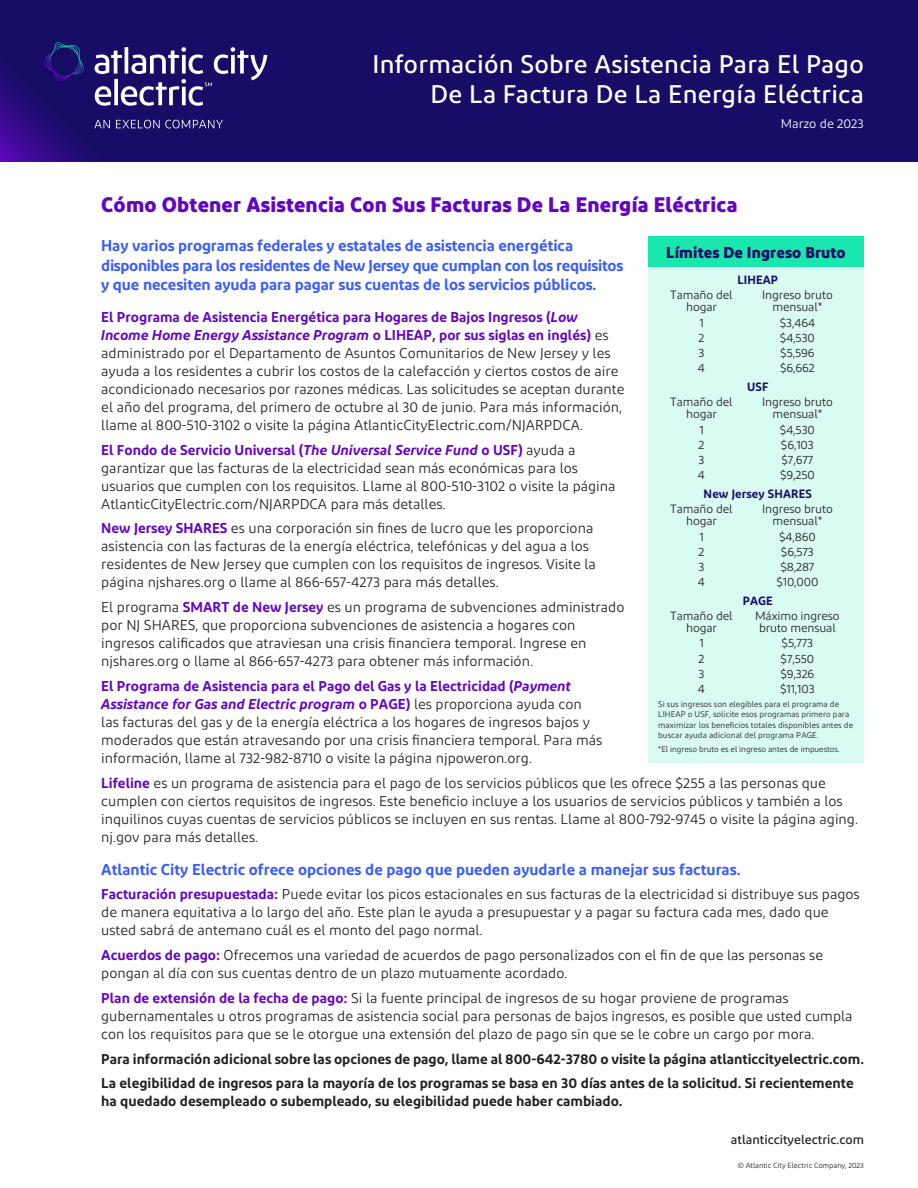
<style>
.page{position:relative;width:918px;height:1188px;background:#fff}
.page>*{position:absolute;margin:0;border:0;box-sizing:border-box;transform-origin:0 0}
.ParaStyle02-Leading{font:500 25.5px/30px "Diodrum";letter-spacing:.01em;color:#fff;text-align:right}
.SUBHEAD_1_new{font:700 21px "Diodrum";letter-spacing:.01em;color:#6406c1}
.SUBHEAD_Spanish_new{font:600 15.75px/19.5px "Diodrum";letter-spacing:-.005em;color:#3a5cff}
.SUBHEAD_new{font:600 15.75px "Diodrum";color:#3a5cff}
.Subhead_2{font:700 15.75px "Diodrum";letter-spacing:.01em;color:#170d67}
.t1{font:14.25px/18px "Diodrum";color:#231f20}
.t2{font:600 14.25px/18px "Diodrum";color:#231f20}
.FOOTER_STYLE{font:500 12.75px "Diodrum";color:#231f20}
.FOOTER_STYLE-2{font:12.75px "Diodrum";color:#fff}
.t3{font:12px "Diodrum";letter-spacing:-.01em;color:#231f20}
.t4{font:600 12px "Diodrum";letter-spacing:.01em;color:#170d67}
.t5{font:8.25px/10.5px "Diodrum";color:#231f20}
.ParaStyle01-Leading{font:7.5px "Diodrum";letter-spacing:-.005em;color:#231f20}
.s1{font-weight:600;color:#6406c1}
.s2{font-weight:600;font-style:italic;color:#6406c1}
</style>
<div class="page">
<div style="left:0;top:0;width:918px;height:162px;background:#170d67"></div>
<svg style="left:94px;top:47px;width:173px;height:81px"></svg>
<svg style="left:44px;top:42px;width:40px;height:39px"></svg>
<div style="left:648px;top:237px;width:216px;height:526px;background:#d9fbf1"></div>
<div style="left:648px;top:236px;width:216px;height:31px;background:#1ae7ae"></div>
<p class="ParaStyle02-Leading" style="left:373px;top:49px;width:493px">Información Sobre Asistencia Para El Pago<br>De La Factura De La Energía Eléctrica</p>
<p class="FOOTER_STYLE-2" style="left:781px;top:116px;width:85px">Marzo de 2023</p>
<p class="SUBHEAD_1_new" style="left:101px;top:190px;width:638px">Cómo Obtener Asistencia Con Sus Facturas De La Energía Eléctrica</p>
<p class="SUBHEAD_Spanish_new" style="left:101px;top:236px;width:524px">Hay varios programas federales y estatales de asistencia energética disponibles para los residentes de New Jersey que cumplan con los requisitos y que necesiten ayuda para pagar sus cuentas de los servicios públicos.</p>
<p class="t1" style="left:101px;top:308px;width:525px"><span class="s1">El Programa de Asistencia Energética para Hogares de Bajos Ingresos (</span><span class="s2">Low Income Home Energy Assistance Program</span> <span class="s1">o LIHEAP, por sus siglas en inglés)</span> es administrado por el Departamento de Asuntos Comunitarios de New Jersey y les ayuda a los residentes a cubrir los costos de la calefacción y ciertos costos de aire acondicionado necesarios por razones médicas. Las solicitudes se aceptan durante el año del programa, del primero de octubre al 30 de junio. Para más información, llame al 800-510-3102 o visite la página AtlanticCityElectric.com/NJARPDCA.</p>
<p class="t1" style="left:101px;top:440px;width:516px"><span class="s1">El Fondo de Servicio Universal (</span><span class="s2">The Universal Service Fund</span> <span class="s1">o USF)</span> ayuda a garantizar que las facturas de la electricidad sean más económicas para los usuarios que cumplen con los requisitos. Llame al 800-510-3102 o visite la página AtlanticCityElectric.com/NJARPDCA para más detalles.</p>
<p class="t1" style="left:101px;top:519px;width:496px"><span class="s1">New Jersey SHARES</span> es una corporación sin fines de lucro que les proporciona asistencia con las facturas de la energía eléctrica, telefónicas y del agua a los residentes de New Jersey que cumplen con los requisitos de ingresos. Visite la página njshares.org o llame al 866-657-4273 para más detalles.</p>
<p class="t1" style="left:101px;top:598px;width:525px">El programa <span class="s1">SMART de New Jersey</span> es un programa de subvenciones administrado por NJ SHARES, que proporciona subvenciones de asistencia a hogares con ingresos calificados que atraviesan una crisis financiera temporal. Ingrese en njshares.org o llame al 866-657-4273 para obtener más información.</p>
<p class="t1" style="left:101px;top:677px;width:503px"><span class="s1">El Programa de Asistencia para el Pago del Gas y la Electricidad (</span><span class="s2">Payment Assistance for Gas and Electric program</span> <span class="s1">o PAGE)</span> les proporciona ayuda con las facturas del gas y de la energía eléctrica a los hogares de ingresos bajos y moderados que están atravesando por una crisis financiera temporal. Para más información, llame al 732-982-8710 o visite la página njpoweron.org.</p>
<p class="t1" style="left:101px;top:773px;width:758px"><span class="s1">Lifeline</span> es un programa de asistencia para el pago de los servicios públicos que les ofrece $255 a las personas que cumplen con ciertos requisitos de ingresos. Este beneficio incluye a los usuarios de servicios públicos y también a los inquilinos cuyas cuentas de servicios públicos se incluyen en sus rentas. Llame al 800-792-9745 o visite la página aging. nj.gov para más detalles.</p>
<p class="SUBHEAD_new" style="left:101px;top:859px;width:641px">Atlantic City Electric ofrece opciones de pago que pueden ayudarle a manejar sus facturas.</p>
<p class="t1" style="left:101px;top:885px;width:760px"><span class="s1">Facturación presupuestada:</span> Puede evitar los picos estacionales en sus facturas de la electricidad si distribuye sus pagos de manera equitativa a lo largo del año. Este plan le ayuda a presupuestar y a pagar su factura cada mes, dado que usted sabrá de antemano cuál es el monto del pago normal.</p>
<p class="t1" style="left:101px;top:946px;width:723px"><span class="s1">Acuerdos de pago:</span> Ofrecemos una variedad de acuerdos de pago personalizados con el fin de que las personas se pongan al día con sus cuentas dentro de un plazo mutuamente acordado.</p>
<p class="t1" style="left:101px;top:989px;width:753px"><span class="s1">Plan de extensión de la fecha de pago:</span> Si la fuente principal de ingresos de su hogar proviene de programas gubernamentales u otros programas de asistencia social para personas de bajos ingresos, es posible que usted cumpla con los requisitos para que se le otorgue una extensión del plazo de pago sin que se le cobre un cargo por mora.</p>
<p class="t2" style="left:101px;top:1049px;width:764px">Para información adicional sobre las opciones de pago, llame al 800-642-3780 o visite la página atlanticcityelectric.com.</p>
<p class="t2" style="left:101px;top:1074px;width:754px">La elegibilidad de ingresos para la mayoría de los programas se basa en 30 días antes de la solicitud. Si recientemente ha quedado desempleado o subempleado, su elegibilidad puede haber cambiado.</p>
<p class="Subhead_2" style="left:666px;top:242px;width:181px">Límites De Ingreso Bruto</p>
<p class="t4" style="left:737px;top:272px;width:42px">LIHEAP</p>
<p class="t3" style="left:670px;top:288px;width:64px">Tamaño del</p>
<p class="t3" style="left:762px;top:288px;width:72px">Ingreso bruto</p>
<p class="t3" style="left:686px;top:300px;width:32px">hogar</p>
<p class="t3" style="left:773px;top:300px;width:51px">mensual*</p>
<p class="t3" style="left:699px;top:315px;width:6px">1</p>
<p class="t3" style="left:780px;top:315px;width:37px">$3,464</p>
<p class="t3" style="left:699px;top:330px;width:7px">2</p>
<p class="t3" style="left:780px;top:330px;width:37px">$4,530</p>
<p class="t3" style="left:698px;top:346px;width:8px">3</p>
<p class="t3" style="left:780px;top:346px;width:36px">$5,596</p>
<p class="t3" style="left:698px;top:361px;width:9px">4</p>
<p class="t3" style="left:780px;top:361px;width:36px">$6,662</p>
<p class="t4" style="left:747px;top:379px;width:23px">USF</p>
<p class="t3" style="left:670px;top:395px;width:64px">Tamaño del</p>
<p class="t3" style="left:762px;top:395px;width:72px">Ingreso bruto</p>
<p class="t3" style="left:686px;top:407px;width:32px">hogar</p>
<p class="t3" style="left:773px;top:407px;width:51px">mensual*</p>
<p class="t3" style="left:699px;top:422px;width:6px">1</p>
<p class="t3" style="left:780px;top:422px;width:37px">$4,530</p>
<p class="t3" style="left:699px;top:437px;width:7px">2</p>
<p class="t3" style="left:781px;top:437px;width:34px">$6,103</p>
<p class="t3" style="left:698px;top:453px;width:8px">3</p>
<p class="t3" style="left:782px;top:453px;width:33px">$7,677</p>
<p class="t3" style="left:698px;top:468px;width:9px">4</p>
<p class="t3" style="left:780px;top:468px;width:36px">$9,250</p>
<p class="t4" style="left:704px;top:486px;width:110px">New Jersey SHARES</p>
<p class="t3" style="left:670px;top:502px;width:64px">Tamaño del</p>
<p class="t3" style="left:762px;top:502px;width:72px">Ingreso bruto</p>
<p class="t3" style="left:686px;top:514px;width:32px">hogar</p>
<p class="t3" style="left:773px;top:514px;width:51px">mensual*</p>
<p class="t3" style="left:699px;top:529px;width:6px">1</p>
<p class="t3" style="left:779px;top:529px;width:38px">$4,860</p>
<p class="t3" style="left:699px;top:544px;width:7px">2</p>
<p class="t3" style="left:781px;top:544px;width:34px">$6,573</p>
<p class="t3" style="left:698px;top:560px;width:8px">3</p>
<p class="t3" style="left:780px;top:560px;width:36px">$8,287</p>
<p class="t3" style="left:698px;top:575px;width:9px">4</p>
<p class="t3" style="left:776px;top:575px;width:44px">$10,000</p>
<p class="t4" style="left:743px;top:593px;width:32px">PAGE</p>
<p class="t3" style="left:670px;top:609px;width:64px">Tamaño del</p>
<p class="t3" style="left:755px;top:609px;width:86px">Máximo ingreso</p>
<p class="t3" style="left:686px;top:621px;width:32px">hogar</p>
<p class="t3" style="left:759px;top:621px;width:78px">bruto mensual</p>
<p class="t3" style="left:699px;top:636px;width:6px">1</p>
<p class="t3" style="left:782px;top:636px;width:33px">$5,773</p>
<p class="t3" style="left:699px;top:651px;width:7px">2</p>
<p class="t3" style="left:781px;top:651px;width:35px">$7,550</p>
<p class="t3" style="left:698px;top:666px;width:8px">3</p>
<p class="t3" style="left:780px;top:666px;width:35px">$9,326</p>
<p class="t3" style="left:698px;top:682px;width:9px">4</p>
<p class="t3" style="left:780px;top:682px;width:36px">$11,103</p>
<p class="t5" style="left:658px;top:699px;width:196px">Si sus ingresos son elegibles para el programa de LIHEAP o USF, solicite esos programas primero para maximizar los beneficios totales disponibles antes de buscar ayuda adicional del programa PAGE.</p>
<p class="t5" style="left:658px;top:743px;width:183px">*El ingreso bruto es el ingreso antes de impuestos.</p>
<p class="FOOTER_STYLE" style="left:731px;top:1131px;width:135px">atlanticcityelectric.com</p>
<p class="ParaStyle01-Leading" style="left:738px;top:1161px;width:128px">© Atlantic City Electric Company, 2023</p>
</div>
